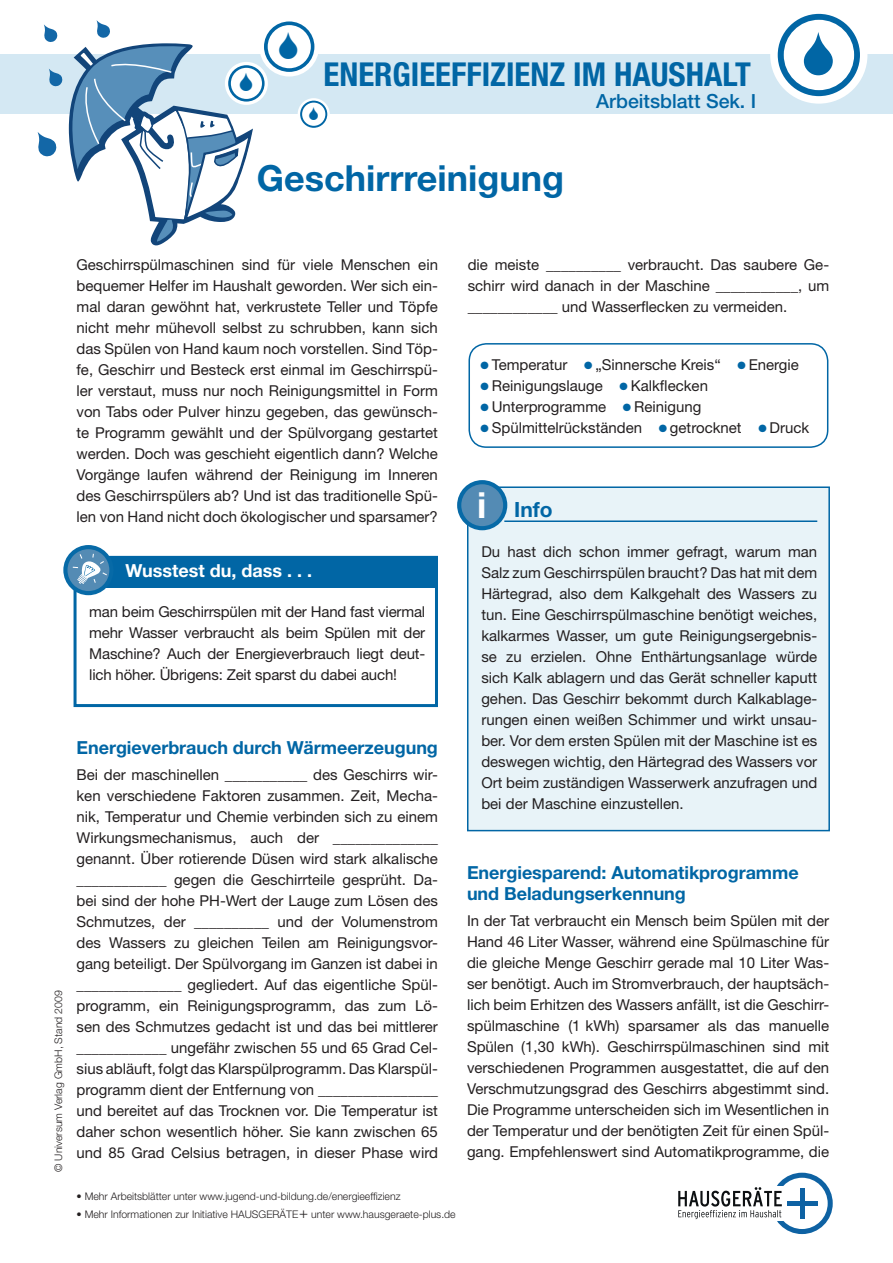
<style>
.page{position:relative;width:893px;height:1263px;background:#fff}
.page>*{position:absolute;margin:0;border:0;box-sizing:border-box;transform-origin:0 0}
.t1{font:700 36px "Helvetica Neue";color:#0166a5}
.t2{font:700 36px "Helvetica Neue";color:#fff}
.t3{font:700 condensed 33px "Helvetica Neue";color:#0166a5}
.t4{font:700 21px "Helvetica Neue";color:#0166a5}
.t5{font:500 19.5px "Helvetica Neue";color:#0166a5}
.t6{font:700 18px/21px "Helvetica Neue";letter-spacing:-.005em;color:#0166a5}
.t7{font:700 18px "Helvetica Neue";color:#fff}
.t8{font:15px/21px "Helvetica Neue";color:#231f20;text-align:justify}
.t9{font:300 10.5px "Helvetica Neue";color:#231f20}
.s1{color:#0166a5}
.s2{font-size:15px}
</style>
<div class="page">
<div style="left:0;top:55px;width:893px;height:59px;background:#d4e8f3"></div>
<svg style="left:774px;top:10px;width:90px;height:90px;background:#4c93bf"></svg>
<div style="left:770px;top:6px;width:97px;height:98px;border:8px solid #fff;border-radius:50%"></div>
<div style="left:784px;top:20px;width:70px;height:70px;background:#fff;border-radius:50%"></div>
<div style="left:771px;top:1173px;width:62px;height:61px;border:5px solid #0e62a3;border-radius:50%"></div>
<div style="left:758px;top:1186px;width:31px;height:34px;background:#fff"></div>
<hr style="left:800px;top:1188px;width:4px;height:30px;background:#0e62a3">
<hr style="left:787px;top:1201px;width:30px;height:4px;background:#0e62a3">
<svg style="left:678px;top:1187px;width:104px;height:32px"></svg>
<div style="left:74px;top:556px;width:364px;height:151px;background:#fff;border:3px solid #0166a5"></div>
<div style="left:89px;top:558px;width:347px;height:30px;background:#0166a5"></div>
<svg style="left:63px;top:545px;width:51px;height:50px"></svg>
<div style="left:467px;top:486px;width:363px;height:345px;background:#e8f3f8;border:2px solid #0166a5"></div>
<svg style="left:457px;top:480px;width:50px;height:50px"></svg>
<hr style="left:504px;top:520px;width:313px;height:2px;background:#0166a5">
<div style="left:468px;top:343px;width:360px;height:105px;border:2px solid #0166a5;border-radius:17px"></div>
<svg style="left:262px;top:19px;width:55px;height:55px"></svg>
<div style="left:259px;top:17px;width:60px;height:60px;border:5px solid #fff;border-radius:50%"></div>
<div style="left:268px;top:25px;width:43px;height:43px;background:#fff;border-radius:50%"></div>
<svg style="left:227px;top:64px;width:39px;height:39px"></svg>
<div style="left:225px;top:62px;width:43px;height:43px;border:3px solid #fff;border-radius:50%"></div>
<div style="left:231px;top:68px;width:31px;height:31px;background:#fff;border-radius:50%"></div>
<svg style="left:299px;top:99px;width:30px;height:30px"></svg>
<div style="left:298px;top:98px;width:32px;height:32px;border:2px solid #fff;border-radius:50%"></div>
<div style="left:302px;top:103px;width:23px;height:23px;background:#fff;border-radius:50%"></div>
<svg style="left:38px;top:20px;width:215px;height:225px"></svg>
<h2 class="t3" style="left:324px;top:54px;width:429px">ENERGIEEFFIZIENZ IM HAUSHALT</h2>
<h1 class="t1" style="left:257px;top:156px;width:309px">Geschirrreinigung</h1>
<h3 class="t5" style="left:596px;top:89px;width:162px">Arbeitsblatt Sek. I</h3>
<p class="t9" style="left:52px;top:1172px;width:183px;rotate:-90deg">© Universum Verlag GmbH, Stand 2009</p>
<p class="t8" style="left:77px;top:254px;width:363px">Geschirrspülmaschinen sind für viele Menschen ein bequemer Helfer im Haushalt geworden. Wer sich ein&shy;mal daran gewöhnt hat, verkrustete Teller und Töpfe nicht mehr mühevoll selbst zu schrubben, kann sich das Spülen von Hand kaum noch vorstellen. Sind Töp&shy;fe, Geschirr und Besteck erst einmal im Geschirrspü&shy;ler verstaut, muss nur noch Reinigungsmittel in Form von Tabs oder Pulver hinzu gegeben, das gewünsch&shy;te Programm gewählt und der Spülvorgang gestartet werden. Doch was geschieht eigentlich dann? Welche Vorgänge laufen während der Reinigung im Inneren des Geschirrspülers ab? Und ist das traditionelle Spü&shy;len von Hand nicht doch ökologischer und sparsamer?</p>
<p class="t8" style="left:468px;top:254px;width:363px">die meiste __________ verbraucht. Das saubere Ge&shy;schirr wird danach in der Maschine ___________, um ____________ und Wasserflecken zu vermeiden.</p>
<p class="t8" style="left:480px;top:354px;width:320px"><span class="s1">●</span> Temperatur <span class="s1">●</span> „Sinnersche Kreis“ <span class="s1">●</span> Energie</p>
<p class="t8" style="left:480px;top:375px;width:229px"><span class="s1">●</span> Reinigungslauge <span class="s1">●</span> Kalkflecken</p>
<p class="t8" style="left:480px;top:396px;width:222px"><span class="s1">●</span> Unterprogramme <span class="s1">●</span> Reinigung</p>
<p class="t8" style="left:480px;top:417px;width:330px"><span class="s1">●</span> Spülmittelrückständen <span class="s1">●</span> getrocknet <span class="s1">●</span> Druck</p>
<h1 class="t2" style="left:477px;top:483px;width:11px">i</h1>
<p class="t8" style="left:481px;top:541px;width:337px">Du hast dich schon immer gefragt, warum man Salz zum Geschirrspülen braucht? Das hat mit dem Härtegrad, also dem Kalkgehalt des Wassers zu tun. Eine Geschirrspülmaschine benötigt weiches, kalkarmes Wasser, um gute Reinigungsergebnis&shy;se zu erzielen. Ohne Enthärtungsanlage würde sich Kalk ablagern und das Gerät schneller kaputt gehen. Das Geschirr bekommt durch Kalkablage&shy;rungen einen weißen Schimmer und wirkt unsau&shy;ber. Vor dem ersten Spülen mit der Maschine ist es deswegen wichtig, den Härtegrad des Wassers vor Ort beim zuständigen Wasserwerk anzufragen und bei der Maschine einzustellen.</p>
<h3 class="t4" style="left:514px;top:497px;width:40px">Info</h3>
<p class="t7" style="left:125px;top:560px;width:188px">Wusstest du, dass . . .</p>
<p class="t8" style="left:89px;top:601px;width:337px">man beim Geschirrspülen mit der Hand fast viermal mehr Wasser verbraucht als beim Spülen mit der Maschine? Auch der Energieverbrauch liegt deut&shy;lich höher. Übrigens: Zeit sparst du dabei auch!</p>
<p class="t6" style="left:77px;top:737px;width:363px">Energieverbrauch durch Wärmeerzeugung</p>
<p class="t8" style="left:77px;top:763px;width:363px">Bei der maschinellen ___________ des Geschirrs wir&shy;ken verschiedene Faktoren zusammen. Zeit, Mecha&shy;nik, Temperatur und Chemie verbinden sich zu einem Wirkungsmechanismus, auch der ______________ genannt. Über rotierende Düsen wird stark alkalische ____________ gegen die Geschirrteile gesprüht. Da&shy;bei sind der hohe PH-Wert der Lauge zum Lösen des Schmutzes, der __________ und der Volumenstrom des Wassers zu gleichen Teilen am Reinigungsvor&shy;gang beteiligt. Der Spülvorgang im Ganzen ist dabei in ______________ gegliedert. Auf das eigentliche Spül&shy;programm, ein Reinigungsprogramm, das zum Lö&shy;sen des Schmutzes gedacht ist und das bei mittlerer ____________ ungefähr zwischen 55 und 65 Grad Cel&shy;sius abläuft, folgt das Klarspülprogramm. Das Klarspül&shy;programm dient der Entfernung von ________________ und bereitet auf das Trocknen vor. Die Temperatur ist daher schon wesentlich höher. Sie kann zwischen 65 und 85 Grad Celsius betragen, in dieser Phase wird</p>
<p class="t6" style="left:467px;top:862px;width:333px">Energiesparend: Automatikprogramme und Beladungserkennung</p>
<p class="t8" style="left:467px;top:910px;width:364px">In der Tat verbraucht ein Mensch beim Spülen mit der Hand 46 Liter Wasser, während eine Spülmaschine für die gleiche Menge Geschirr gerade mal 10 Liter Was&shy;ser benötigt. Auch im Stromverbrauch, der hauptsäch&shy;lich beim Erhitzen des Wassers anfällt, ist die Geschirr&shy;spülmaschine (1 kWh) sparsamer als das manuelle Spülen (1,30 kWh). Geschirrspülmaschinen sind mit verschiedenen Programmen ausgestattet, die auf den Verschmutzungsgrad des Geschirrs abgestimmt sind.<br>Die Programme unterscheiden sich im Wesentlichen in der Temperatur und der benötigten Zeit für einen Spül&shy;gang. Empfehlenswert sind Automatikprogramme, die</p>
<p class="t9" style="left:77px;top:1190px;width:325px">• Mehr Arbeitsblätter unter www.jugend-und-bildung.de/energieeffizienz</p>
<p class="t9" style="left:77px;top:1208px;width:170px">• Mehr Informationen zur Initiative Hausg</p>
<p class="t9" style="left:266px;top:1208px;width:191px">eräte<span class="s2">+</span> unter www.hausgeraete-plus.de</p>
</div>
